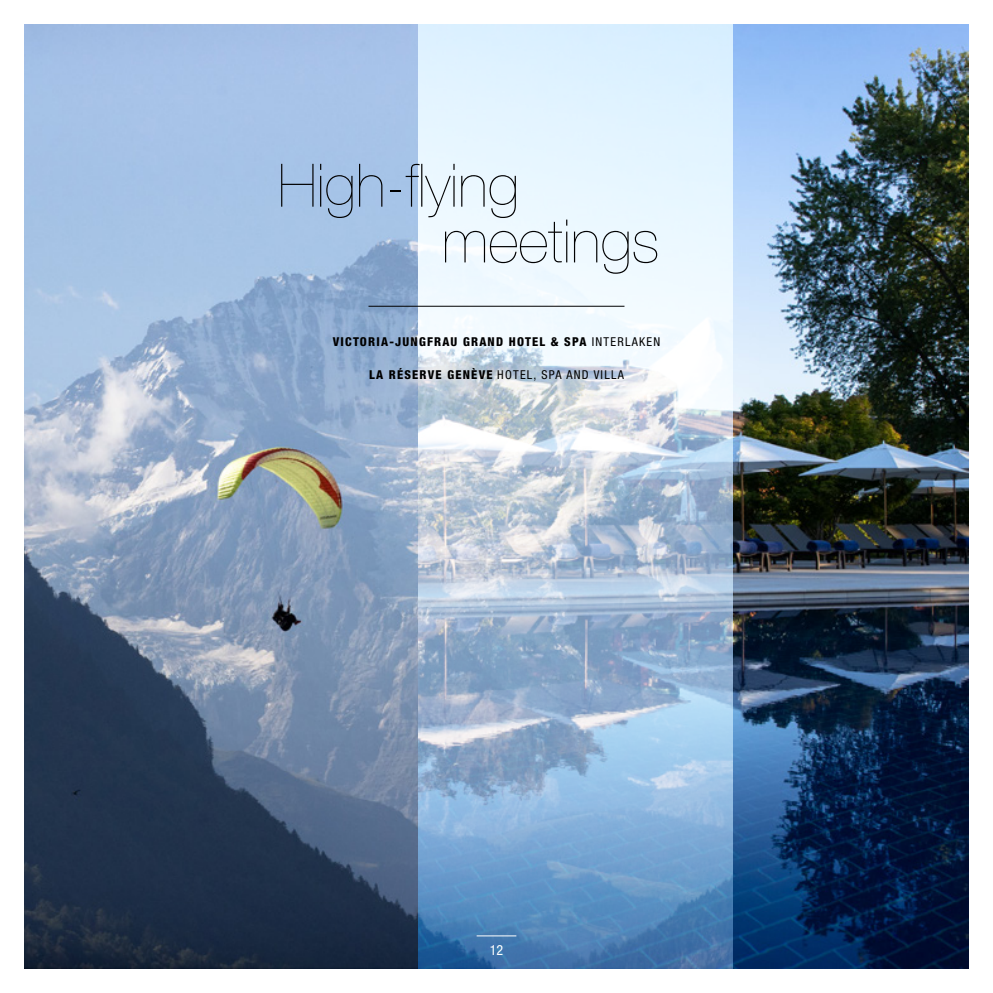
<style>
.page{position:relative;width:993px;height:993px;background:#fff}
.page>*{position:absolute;margin:0;border:0;box-sizing:border-box;transform-origin:0 0}
.t1{font:200 60.02px/55.6px "Helvetica Neue LT Std";color:#000}
.t2{font:condensed 14px "Helvetica Neue LT Std";color:#fff}
.t3{font:800 condensed 12.25px "Helvetica Neue LT Std";letter-spacing:.1em;color:#000}
.t4{font:condensed 12.25px "Helvetica Neue LT Std";letter-spacing:.1em;color:#000}
.s1{font-weight:400}
.s2{font-weight:800}
</style>
<div class="page">
<img style="left:25px;top:25px;width:393px;height:942px">
<img style="left:418px;top:25px;width:549px;height:942px">
<hr style="left:476px;top:935px;width:40px;height:1px;background:#fff">
<hr style="left:368px;top:306px;width:256px;height:1px;background:#000">
<h1 class="t1" style="left:441px;top:157px;width:219px;text-indent:-164px">High-flying meetings</h1>
<p class="t3" style="left:333px;top:334px;width:329px">VICTORIA-JUNGFRAU GRAND HOTEL &amp; SPA <span class="s1">INTERLAKEN</span></p>
<p class="t4" style="left:369px;top:367px;width:256px"><span class="s2">LA RÉSERVE GENÈVE</span> HOTEL, SPA AND VILLA</p>
<p class="t2" style="left:489px;top:941px;width:15px">12</p>
</div>
